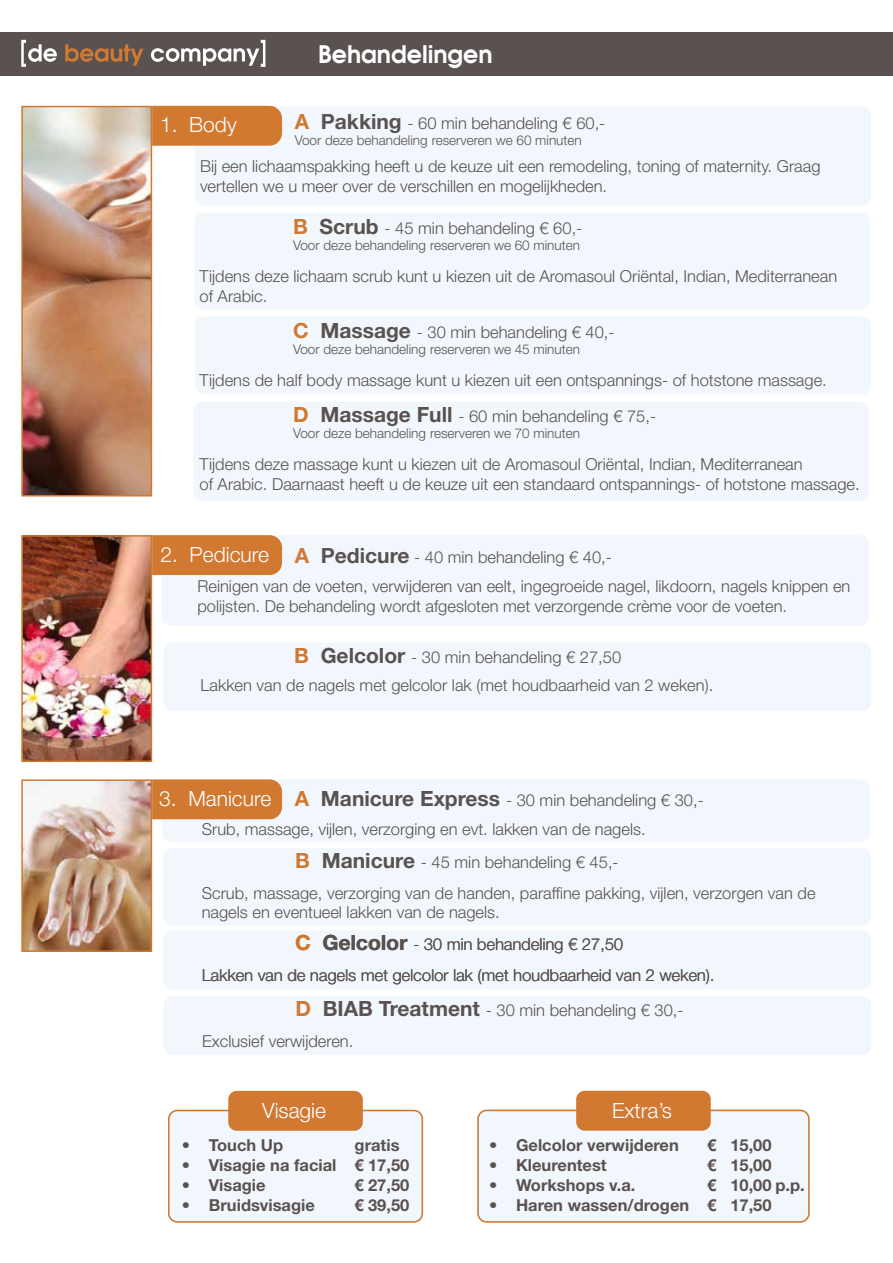
<style>
.page{position:relative;width:893px;height:1263px;background:#fff}
.page>*{position:absolute;margin:0;border:0;box-sizing:border-box;transform-origin:0 0}
.t1{font:23.7px "Avant Garde Gothic Bold T.";color:#fff}
.t2{font:300 21px "Helvetica Neue LT Std";color:#fff}
.t3{font:300 16.5px/19.8px "Helvetica Neue LT Std";color:#595250}
.t4{font:700 16.5px/19.8px "Helvetica Neue LT Std";color:#595250}
.t5{font:300 13.5px "Helvetica Neue LT Std";color:#595250}
.s1{font-weight:700;font-size:21px;color:#d17931}
.s2{font-weight:700;font-size:21px}
</style>
<div class="page">
<div style="left:478px;top:1110px;width:331px;height:112px;background:#f2f7fd;border-radius:9px"></div>
<div style="left:477px;top:1110px;width:333px;height:113px;border:2px solid #d17931;border-radius:9px"></div>
<div style="left:195px;top:106px;width:676px;height:99px;background:#f2f7fd;border-radius:9px"></div>
<div style="left:194px;top:213px;width:676px;height:96px;background:#f2f7fd;border-radius:9px"></div>
<div style="left:195px;top:317px;width:676px;height:77px;background:#f2f7fd;border-radius:9px"></div>
<div style="left:193px;top:402px;width:676px;height:99px;background:#f2f7fd;border-radius:9px"></div>
<div style="left:152px;top:106px;width:130px;height:40px;background:#d17931"></div>
<img style="left:24px;top:109px;width:125px;height:384px">
<div style="left:21px;top:106px;width:131px;height:390px;border:2px solid #d17931"></div>
<div style="left:161px;top:535px;width:708px;height:91px;background:#f2f7fd;border-radius:9px"></div>
<div style="left:164px;top:642px;width:707px;height:69px;background:#f2f7fd;border-radius:9px"></div>
<div style="left:152px;top:535px;width:130px;height:40px;background:#d17931"></div>
<img style="left:24px;top:538px;width:125px;height:221px">
<div style="left:21px;top:535px;width:131px;height:227px;border:2px solid #d17931"></div>
<div style="left:162px;top:779px;width:708px;height:63px;background:#f2f7fd;border-radius:9px"></div>
<div style="left:163px;top:848px;width:708px;height:77px;background:#f2f7fd;border-radius:9px"></div>
<div style="left:163px;top:930px;width:708px;height:59px;background:#f2f7fd;border-radius:9px"></div>
<div style="left:152px;top:779px;width:130px;height:40px;background:#d17931"></div>
<img style="left:24px;top:782px;width:125px;height:167px">
<div style="left:21px;top:779px;width:131px;height:173px;border:2px solid #d17931"></div>
<div style="left:169px;top:1110px;width:253px;height:112px;background:#f2f7fd;border-radius:9px"></div>
<div style="left:168px;top:1110px;width:255px;height:113px;border:2px solid #d17931;border-radius:9px"></div>
<div style="left:228px;top:1091px;width:135px;height:40px;background:#d17931;border-radius:9px"></div>
<div style="left:576px;top:1091px;width:135px;height:40px;background:#d17931;border-radius:9px"></div>
<div style="left:0;top:33px;width:893px;height:43px;background:#595250"></div>
<svg style="left:65px;top:44px;width:79px;height:22px"></svg>
<svg style="left:21px;top:40px;width:36px;height:27px"></svg>
<svg style="left:151px;top:40px;width:114px;height:27px"></svg>
<div style="left:164px;top:996px;width:707px;height:59px;background:#f2f7fd;border-radius:9px"></div>
<h1 class="t1" style="left:318px;top:39px;width:176px">Behandelingen</h1>
<p class="t3" style="left:295px;top:112px;width:312px"><span class="s1">A</span> <span class="s2">Pakking</span> - 60 min behandeling € 60,-</p>
<p class="t5" style="left:295px;top:132px;width:288px">Voor deze behandeling reserveren we 60 minuten</p>
<p class="t3" style="left:200px;top:156px;width:622px">Bij een lichaamspakking heeft u de keuze uit een remodeling, toning of maternity. Graag vertellen we u meer over de verschillen en mogelijkheden.</p>
<p class="t3" style="left:293px;top:218px;width:291px"><span class="s1">B</span> <span class="s2">Scrub</span> - 45 min behandeling € 60,-</p>
<p class="t5" style="left:293px;top:237px;width:288px">Voor deze behandeling reserveren we 60 minuten</p>
<p class="t3" style="left:200px;top:266px;width:639px">Tijdens deze lichaam scrub kunt u kiezen uit de Aromasoul Oriëntal, Indian, Mediterranean of Arabic.</p>
<p class="t3" style="left:293px;top:321px;width:323px"><span class="s1">C</span> <span class="s2">Massage</span> - 30 min behandeling € 40,-</p>
<p class="t5" style="left:293px;top:341px;width:288px">Voor deze behandeling reserveren we 45 minuten</p>
<p class="t3" style="left:200px;top:369px;width:629px">Tijdens de half body massage kunt u kiezen uit een ontspannings- of hotstone massage.</p>
<p class="t3" style="left:293px;top:406px;width:364px"><span class="s1">D</span> <span class="s2">Massage Full</span> - 60 min behandeling € 75,-</p>
<p class="t5" style="left:293px;top:425px;width:288px">Voor deze behandeling reserveren we 70 minuten</p>
<p class="t3" style="left:200px;top:454px;width:662px">Tijdens deze massage kunt u kiezen uit de Aromasoul Oriëntal, Indian, Mediterranean<br>of Arabic. Daarnaast heeft u de keuze uit een standaard ontspannings- of hotstone massage.</p>
<p class="t2" style="left:160px;top:111px;width:78px">1. Body</p>
<p class="t2" style="left:160px;top:542px;width:110px">2. Pedicure</p>
<p class="t3" style="left:197px;top:543px;width:654px;line-height:28.8px;text-indent:97px"><span class="s1">A</span> <span class="s2">Pedicure</span> - 40 min behandeling € 40,-<br>Reinigen van de voeten, verwijderen van eelt, ingegroeide nagel, likdoorn, nagels knippen en</p>
<p class="t3" style="left:197px;top:596px;width:591px">polijsten. De behandeling wordt afgesloten met verzorgende crème voor de voeten.</p>
<p class="t3" style="left:201px;top:642px;width:514px;line-height:28.8px;text-align:center"><span class="s1">B</span> <span class="s2">Gelcolor</span> - 30 min behandeling € 27,50<br>Lakken van de nagels met gelcolor lak (met houdbaarheid van 2 weken).</p>
<p class="t2" style="left:159px;top:785px;width:114px">3. Manicure</p>
<p class="t3" style="left:202px;top:786px;width:504px;line-height:28.8px;text-indent:93px"><span class="s1">A</span> <span class="s2">Manicure Express</span> - 30 min behandeling € 30,-<br>Srub, massage, vijlen, verzorging en evt. lakken van de nagels.</p>
<p class="t3" style="left:202px;top:847px;width:615px;line-height:30.3px;text-indent:94px"><span class="s1">B</span> <span class="s2">Manicure</span> - 45 min behandeling € 45,-<br>Scrub, massage, verzorging van de handen, paraffine pakking, vijlen, verzorgen van de</p>
<p class="t3" style="left:295px;top:896px;width:329px;line-height:32px;text-indent:-94px">nagels en eventueel lakken van de nagels.<br><span class="s1">C</span> <span class="s2">Gelcolor</span> - 30 min behandeling € 27,50</p>
<p class="t3" style="left:202px;top:964px;width:514px">Lakken van de nagels met gelcolor lak (met houdbaarheid van 2 weken).</p>
<p class="t3" style="left:202px;top:995px;width:483px;line-height:30.3px;text-indent:94px"><span class="s1">D</span> <span class="s2">BIAB Treatment</span> - 30 min behandeling € 30,-<br>Exclusief verwijderen.</p>
<p class="t2" style="left:262px;top:1098px;width:65px">Visagie</p>
<p class="t2" style="left:612px;top:1098px;width:61px">Extra’s</p>
<p class="t4" style="left:489px;top:1135px;width:191px">• Gelcolor verwijderen</p>
<p class="t4" style="left:489px;top:1155px;width:119px">• Kleurentest</p>
<p class="t4" style="left:489px;top:1174px;width:148px">• Workshops v.a.</p>
<p class="t4" style="left:489px;top:1194px;width:202px">• Haren wassen/drogen</p>
<p class="t4" style="left:182px;top:1135px;width:103px">• Touch Up</p>
<p class="t4" style="left:182px;top:1155px;width:156px">• Visagie na facial</p>
<p class="t4" style="left:182px;top:1174px;width:85px">• Visagie</p>
<p class="t4" style="left:182px;top:1194px;width:134px">• Bruidsvisagie</p>
<p class="t4" style="left:355px;top:1135px;width:56px">gratis € 17,50 € 27,50 € 39,50</p>
<p class="t4" style="left:707px;top:1135px;width:11px;text-align:justify">€ € € €</p>
<p class="t4" style="left:730px;top:1135px;width:76px">15,00<br>15,00<br>10,00 p.p.<br>17,50</p>
</div>
